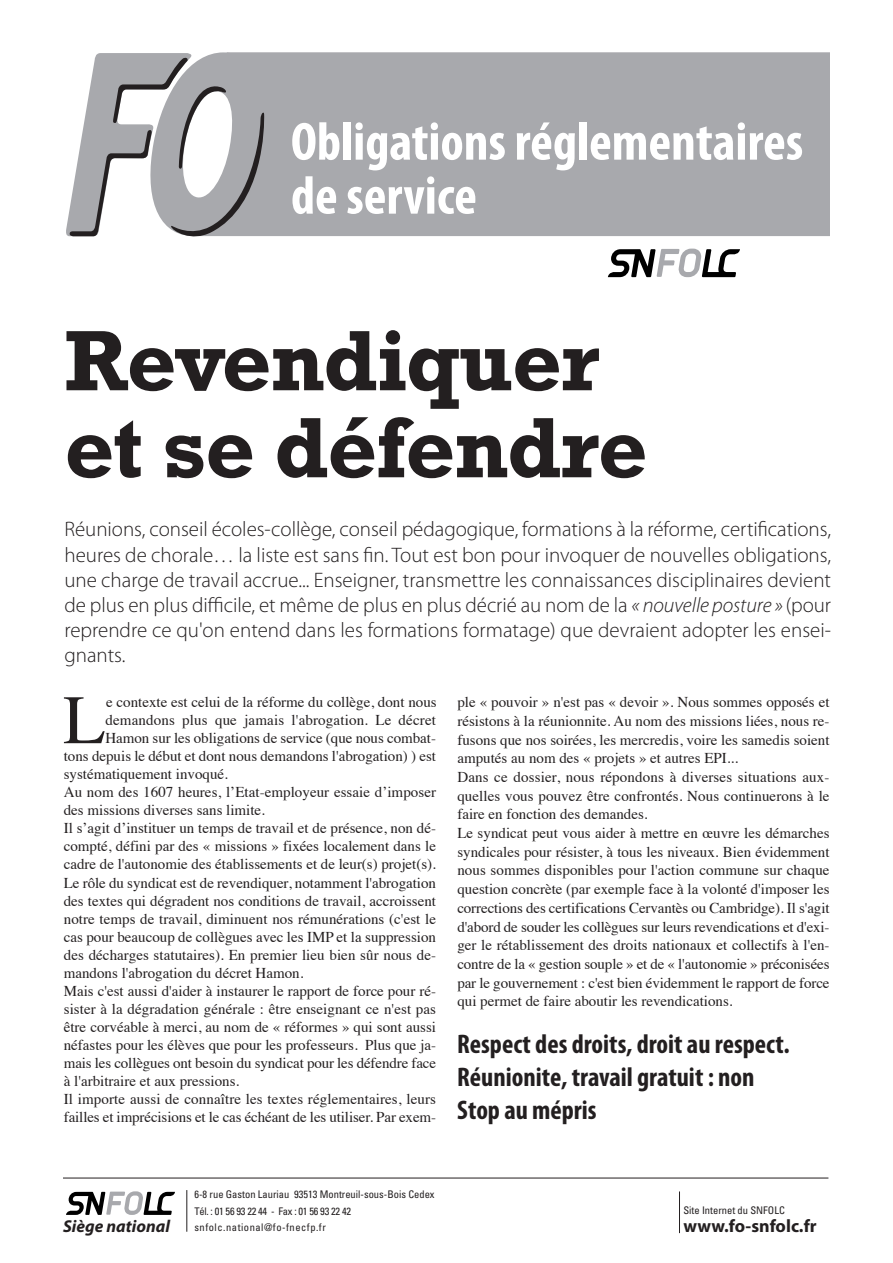
<style>
.page{position:relative;width:893px;height:1263px;background:#fff}
.page>*{position:absolute;margin:0;border:0;box-sizing:border-box;transform-origin:0 0}
.t1{font:700 87px/87px "Rockwell";letter-spacing:-.015em;color:#231f20}
.t2{font:69.3px "Times";color:#231f20}
.t3{font:700 condensed 54px/54px "Myriad Pro";color:#fff}
.t4{font:700 condensed 27px/33.2px "Myriad Pro";color:#231f20}
.t5{font:300 21px/25.2px "Myriad Pro";color:#231f20;text-align:justify}
.t6{font:700 18px "Myriad Pro";color:#231f20}
.t7{font:italic 700 17.25px "Myriad Pro";color:#231f20}
.t8{font:15px/18.8px "Times";color:#231f20}
.t9{font:condensed 10.5px/16.5px "Univers";color:#231f20}
.s1{font-style:italic}
</style>
<div class="page">
<svg style="left:66px;top:1191px;width:109px;height:24px"></svg>
<hr style="left:187px;top:1190px;width:1px;height:42px;background:#231f20">
<div style="left:272px;top:52px;width:558px;height:184px;background:#a8a9ad"></div>
<svg style="left:66px;top:52px;width:206px;height:184px"></svg>
<hr style="left:679px;top:1191px;width:1px;height:42px;background:#231f20">
<hr style="left:63px;top:1178px;width:765px;height:1px;background:#231f20">
<svg style="left:608px;top:249px;width:132px;height:28px"></svg>
<h3 class="t3" style="left:291px;top:114px;width:514px">Obligations réglementaires de service</h3>
<h1 class="t1" style="left:64px;top:316px;width:585px">Revendiquer et se défendre</h1>
<p class="t5" style="left:64px;top:517px;width:768px">Réunions, conseil écoles-collège, conseil pédagogique, formations à la réforme, certifications, heures de chorale… la liste est sans fin. Tout est bon pour invoquer de nouvelles obligations, une charge de travail accrue... Enseigner, transmettre les connaissances disciplinaires devient de plus en plus difficile, et même de plus en plus décrié au nom de la <span class="s1">« nouvelle posture »</span>(pour reprendre ce qu'on entend dans les formations formatage) que devraient adopter les ensei&shy;gnants.</p>
<h2 class="t2" style="left:63px;top:691px;width:44px">L</h2>
<p class="t8" style="left:106px;top:694px;width:332px">e contexte est celui de la réforme du collège, dont nous</p>
<p class="t8" style="left:105px;top:712px;width:332px">demandons plus que jamais l'abrogation. Le décret</p>
<p class="t8" style="left:105px;top:730px;width:332px">Hamon sur les obligations de service (que nous combat-</p>
<p class="t8" style="left:64px;top:748px;width:374px">tons depuis le début et dont nous demandons l'abrogation) ) est</p>
<p class="t8" style="left:64px;top:766px;width:166px">systématiquement invoqué.</p>
<p class="t8" style="left:64px;top:784px;width:374px">Au nom des 1607 heures, l’Etat-employeur essaie d’imposer</p>
<p class="t8" style="left:64px;top:802px;width:203px">des missions diverses sans limite.</p>
<p class="t8" style="left:64px;top:820px;width:374px">Il s’agit d’instituer un temps de travail et de présence, non dé-</p>
<p class="t8" style="left:64px;top:838px;width:374px">compté, défini par des « missions » fixées localement dans le</p>
<p class="t8" style="left:64px;top:856px;width:374px">cadre de l'autonomie des établissements et de leur(s) projet(s).</p>
<p class="t8" style="left:64px;top:874px;width:374px">Le rôle du syndicat est de revendiquer, notamment l'abrogation</p>
<p class="t8" style="left:64px;top:892px;width:374px">des textes qui dégradent nos conditions de travail, accroissent</p>
<p class="t8" style="left:64px;top:910px;width:374px">notre temps de travail, diminuent nos rémunérations (c'est le</p>
<p class="t8" style="left:64px;top:928px;width:374px">cas pour beaucoup de collègues avec les IMP et la suppression</p>
<p class="t8" style="left:64px;top:946px;width:374px">des décharges statutaires). En premier lieu bien sûr nous de-</p>
<p class="t8" style="left:64px;top:964px;width:241px">mandons l'abrogation du décret Hamon.</p>
<p class="t8" style="left:64px;top:982px;width:374px">Mais c'est aussi d'aider à instaurer le rapport de force pour ré-</p>
<p class="t8" style="left:64px;top:1000px;width:374px">sister à la dégradation générale : être enseignant ce n'est pas</p>
<p class="t8" style="left:64px;top:1018px;width:374px">être corvéable à merci, au nom de « réformes » qui sont aussi</p>
<p class="t8" style="left:64px;top:1037px;width:374px">néfastes pour les élèves que pour les professeurs. Plus que ja-</p>
<p class="t8" style="left:64px;top:1055px;width:374px">mais les collègues ont besoin du syndicat pour les défendre face</p>
<p class="t8" style="left:64px;top:1073px;width:177px">à l'arbitraire et aux pressions.</p>
<p class="t8" style="left:64px;top:1091px;width:374px">Il importe aussi de connaître les textes réglementaires, leurs</p>
<p class="t8" style="left:64px;top:1109px;width:374px">failles et imprécisions et le cas échéant de les utiliser. Par exem-</p>
<p class="t8" style="left:457px;top:694px;width:374px">ple « pouvoir » n'est pas « devoir ». Nous sommes opposés et résistons à la réunionnite. Au nom des missions liées, nous re&shy;fusons que nos soirées, les mercredis, voire les samedis soient amputés au nom des « projets » et autres EPI...<br>Dans ce dossier, nous répondons à diverses situations aux&shy;quelles vous pouvez être confrontés. Nous continuerons à le faire en fonction des demandes.<br>Le syndicat peut vous aider à mettre en œuvre les démarches syndicales pour résister, à tous les niveaux. Bien évidemment nous sommes disponibles pour l'action commune sur chaque question concrète (par exemple face à la volonté d'imposer les corrections des certifications Cervantès ou Cambridge). Il s'agit d'abord de souder les collègues sur leurs revendications et d'exi&shy;ger le rétablissement des droits nationaux et collectifs à l'en&shy;contre de la « gestion souple » et de « l'autonomie » préconisées par le gouvernement : c'est bien évidemment le rapport de force qui permet de faire aboutir les revendications.</p>
<h3 class="t4" style="left:457px;top:1026px;width:334px">Respect des droits, droit au respect.<br>Réunionite, travail gratuit : non<br>Stop au mépris</h3>
<p class="t7" style="left:63px;top:1215px;width:108px">Siège national</p>
<p class="t9" style="left:194px;top:1186px;width:242px">6-8 rue Gaston Lauriau 93513 Montreuil-sous-Bois Cedex<br>Tél. : 01 56 93 22 44 - Fax : 01 56 93 22 42 snfolc.national@fo-fnecfp.fr</p>
<p class="t9" style="left:683px;top:1202px;width:103px">Site Internet du SNFOLC</p>
<p class="t6" style="left:683px;top:1214px;width:135px">www.fo-snfolc.fr</p>
</div>
